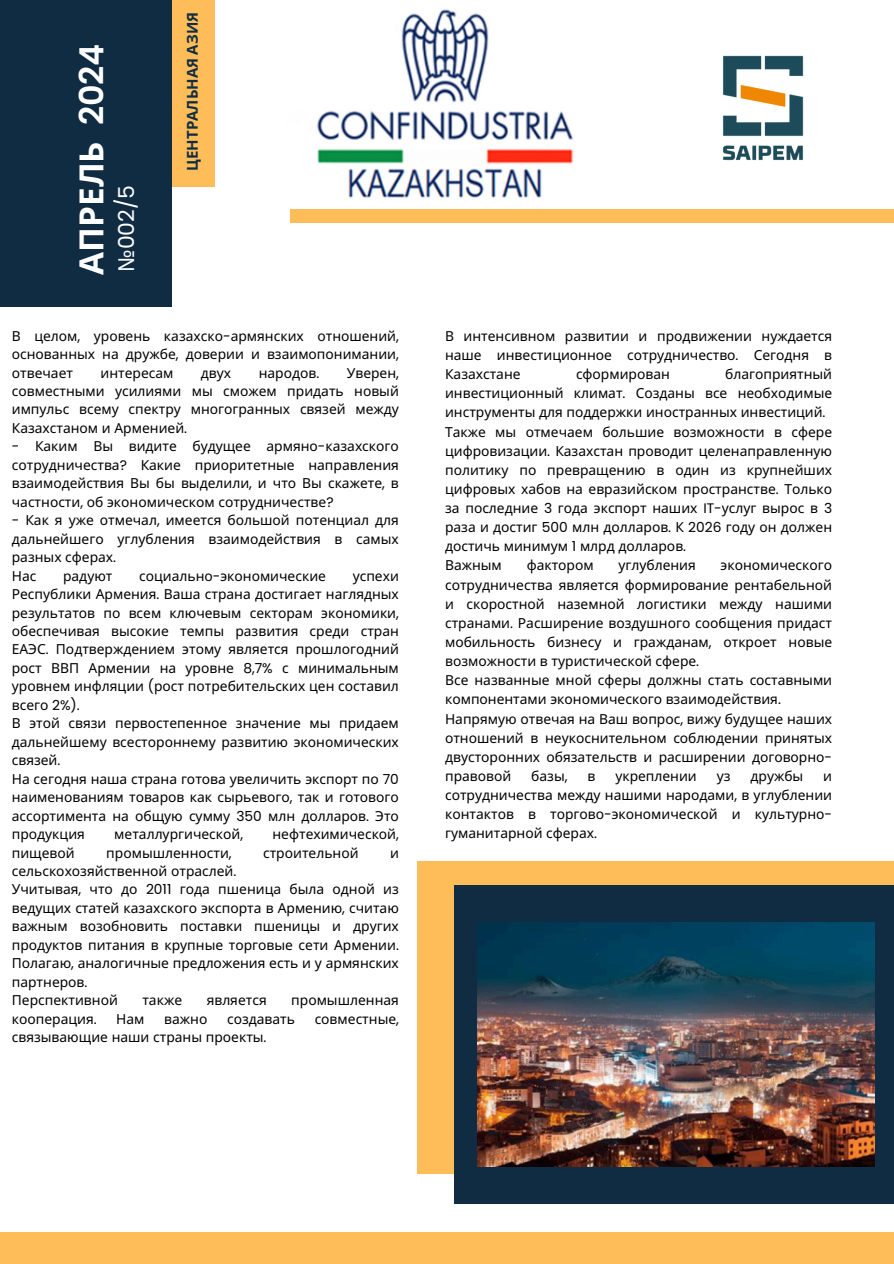
<style>
.page{position:relative;width:894px;height:1264px;background:#fff}
.page>*{position:absolute;margin:0;border:0;box-sizing:border-box;transform-origin:0 0}
.t1{font:700 33.3px "Noto Sans";color:#fff}
.t2{font:21.9px "Poppins";color:#fff}
.t3{font:700 15px "Noto Sans";color:#102c43}
.t4{font:13.8px/18.5px "Noto Sans";color:#000;text-align:justify}
.s1{font-family:"Poppins";font-weight:600}
.s2{font-family:"Noto Sans"}
.s3{font-family:"Poppins"}
</style>
<div class="page">
<div style="left:417px;top:861px;width:476px;height:313px;background:#ffbd59"></div>
<img style="left:317px;top:9px;width:257px;height:189px">
<div style="left:290px;top:209px;width:603px;height:14px;background:#ffbd59"></div>
<div style="left:0;top:1232px;width:893px;height:31px;background:#ffbd59"></div>
<div style="left:454px;top:885px;width:439px;height:318px;background:#102c43"></div>
<div style="left:0;top:0;width:172px;height:307px;background:#102c43"></div>
<div style="left:172px;top:1px;width:42px;height:186px;background:#ffbd59"></div>
<img style="left:722px;top:55px;width:82px;height:106px">
<img style="left:477px;top:922px;width:397px;height:244px">
<h1 class="t1" style="left:68px;top:275px;width:233px;rotate:-90deg">АПРЕЛЬ <span class="s1">2024</span></h1>
<p class="t2" style="left:111px;top:272px;width:88px;rotate:-90deg"><span class="s2">№</span>002/5</p>
<p class="t3" style="left:182px;top:171px;width:160px;rotate:-90deg">ЦЕНТРАЛЬНАЯ АЗИЯ</p>
<p class="t4" style="left:12px;top:326px;width:388px">В целом<span class="s3">,</span> уровень казахско<span class="s3">-</span>армянских отношений<span class="s3">, </span>основанных на дружбе<span class="s3">,</span> доверии и взаимопонимании<span class="s3">, </span>отвечает</p>
<p class="t4" style="left:12px;top:363px;width:388px;text-indent:335px">Уверен<span class="s3">, </span>совместными усилиями мы сможем придать новый импульс всему спектру</p>
<p class="t4" style="left:100px;top:363px;width:74px">интересам</p>
<p class="t4" style="left:201px;top:363px;width:32px">двух</p>
<p class="t4" style="left:259px;top:363px;width:62px">народов<span class="s3">.</span></p>
<p class="t4" style="left:191px;top:400px;width:210px">многогранных связей между</p>
<p class="t4" style="left:12px;top:418px;width:177px">Казахстаном и Арменией<span class="s3">.</span></p>
<p class="t4" style="left:12px;top:437px;width:388px"><span class="s3">-</span> Каким Вы видите будущее армяно<span class="s3">-</span>казахского сотрудничества<span class="s3">?</span> Какие приоритетные направления взаимодействия Вы бы выделили<span class="s3">,</span> и что Вы скажете<span class="s3">,</span> в частности<span class="s3">,</span> об экономическом сотрудничестве<span class="s3">?</span></p>
<p class="t4" style="left:12px;top:510px;width:388px;text-align:left"><span class="s3">-</span> Как я уже отмечал<span class="s3">,</span> имеется большой потенциал для дальнейшего углубления взаимодействия в самых разных сферах<span class="s3">.<br></span>Нас</p>
<p class="t4" style="left:12px;top:566px;width:388px;text-indent:341px">успехи Республики Армения<span class="s3">.</span> Ваша страна достигает наглядных результатов по всем ключевым секторам экономики<span class="s3">, </span>обеспечивая высокие темпы развития среди стран ЕАЭС<span class="s3">.</span> Подтверждением этому является прошлогодний рост ВВП Армении на уровне <span class="s3">8,7%</span> с минимальным</p>
<p class="t4" style="left:12px;top:676px;width:388px;text-align:left">уровнем инфляции <span class="s3">(</span>рост потребительских цен составил всего <span class="s3">2%).<br></span>В этой связи первостепенное значение мы придаем дальнейшему всестороннему развитию экономических связей<span class="s3">.<br></span>На сегодня наша страна готова увеличить экспорт по <span class="s3">70 </span>наименованиям товаров как сырьевого<span class="s3">,</span> так и готового</p>
<p class="t4" style="left:12px;top:806px;width:388px">ассортимента на общую сумму <span class="s3">350</span> млн долларов<span class="s3">.</span> Это продукция</p>
<p class="t4" style="left:63px;top:566px;width:51px">радуют</p>
<p class="t4" style="left:139px;top:566px;width:188px">социально<span class="s3">-</span>экономические</p>
<p class="t4" style="left:114px;top:824px;width:130px">металлургической<span class="s3">,</span></p>
<p class="t4" style="left:272px;top:824px;width:128px">нефтехимической<span class="s3">,</span></p>
<p class="t4" style="left:12px;top:843px;width:64px">пищевой</p>
<p class="t4" style="left:106px;top:843px;width:127px">промышленности<span class="s3">,</span></p>
<p class="t4" style="left:263px;top:843px;width:97px">строительной</p>
<p class="t4" style="left:390px;top:843px;width:10px">и</p>
<p class="t4" style="left:12px;top:861px;width:388px;text-align:left">сельскохозяйственной отраслей<span class="s3">.<br></span>Учитывая<span class="s3">,</span> что до <span class="s3">2011</span> года пшеница была одной из ведущих статей казахского экспорта в Армению<span class="s3">,</span> считаю</p>
<p class="t4" style="left:12px;top:916px;width:388px;text-align:left">важным возобновить поставки пшеницы и других продуктов питания в крупные торговые сети Армении<span class="s3">.<br></span>Полагаю<span class="s3">,</span> аналогичные предложения есть и у армянских партнеров<span class="s3">.<br></span>Перспективной</p>
<p class="t4" style="left:142px;top:990px;width:41px">также</p>
<p class="t4" style="left:207px;top:990px;width:62px">является</p>
<p class="t4" style="left:291px;top:990px;width:109px">промышленная</p>
<p class="t4" style="left:12px;top:1009px;width:86px">кооперация<span class="s3">.</span></p>
<p class="t4" style="left:116px;top:1009px;width:30px">Нам</p>
<p class="t4" style="left:164px;top:1009px;width:45px">важно</p>
<p class="t4" style="left:227px;top:1009px;width:69px">создавать</p>
<p class="t4" style="left:314px;top:1009px;width:86px">совместные<span class="s3">,</span></p>
<p class="t4" style="left:12px;top:1027px;width:256px">связывающие наши страны проекты<span class="s3">.</span></p>
<p class="t4" style="left:445px;top:326px;width:388px;line-height:19.2px">В интенсивном развитии и продвижении нуждается наше инвестиционное сотрудничество<span class="s3">.</span> Сегодня в Казахстане</p>
<p class="t4" style="left:445px;top:364px;width:388px;line-height:19.2px;text-indent:280px">благоприятный инвестиционный климат<span class="s3">.</span> Созданы все необходимые инструменты для поддержки иностранных инвестиций<span class="s3">.</span></p>
<p class="t4" style="left:445px;top:421px;width:388px;line-height:19.2px">Также мы отмечаем большие возможности в сфере цифровизации<span class="s3">.</span> Казахстан проводит целенаправленную политику по превращению в один из крупнейших цифровых хабов на евразийском пространстве<span class="s3">.</span> Только</p>
<p class="t4" style="left:445px;top:498px;width:388px;line-height:19.2px;text-align:left">за последние <span class="s3">3</span> года экспорт наших <span class="s3">IT-</span>услуг вырос в <span class="s3">3 </span>раза и достиг <span class="s3">500</span> млн долларов<span class="s3">.</span> К <span class="s3">2026</span> году он должен достичь минимум <span class="s3">1</span> млрд долларов<span class="s3">.<br></span>Важным</p>
<p class="t4" style="left:576px;top:364px;width:95px">сформирован</p>
<p class="t4" style="left:526px;top:556px;width:69px">фактором</p>
<p class="t4" style="left:618px;top:556px;width:79px">углубления</p>
<p class="t4" style="left:445px;top:555px;width:388px;line-height:19.2px;text-indent:275px">экономического сотрудничества является формирование рентабельной и скоростной</p>
<p class="t4" style="left:445px;top:593px;width:388px;line-height:19.2px;text-align:left;text-indent:112px">наземной логистики между нашими странами<span class="s3">.</span> Расширение воздушного сообщения придаст мобильность бизнесу и гражданам<span class="s3">,</span> откроет новые возможности в туристической сфере<span class="s3">.<br></span>Все названные мной сферы должны стать составными</p>
<p class="t4" style="left:445px;top:689px;width:388px;line-height:19.2px">компонентами экономического взаимодействия<span class="s3">.<br></span>Напрямую отвечая на Ваш вопрос<span class="s3">,</span> вижу будущее наших</p>
<p class="t4" style="left:445px;top:727px;width:388px;line-height:19.2px">отношений в неукоснительном соблюдении принятых двусторонних обязательств и расширении договорно&shy;правовой</p>
<p class="t4" style="left:531px;top:766px;width:38px">базы<span class="s3">,</span></p>
<p class="t4" style="left:587px;top:766px;width:9px">в</p>
<p class="t4" style="left:615px;top:766px;width:83px">укреплении</p>
<p class="t4" style="left:716px;top:766px;width:15px">уз</p>
<p class="t4" style="left:750px;top:766px;width:54px">дружбы</p>
<p class="t4" style="left:445px;top:766px;width:388px;line-height:19.2px;text-indent:378px">и сотрудничества между нашими народами<span class="s3">,</span> в углублении контактов в торгово<span class="s3">-</span>экономической и культурно&shy;гуманитарной сферах<span class="s3">.</span></p>
</div>
